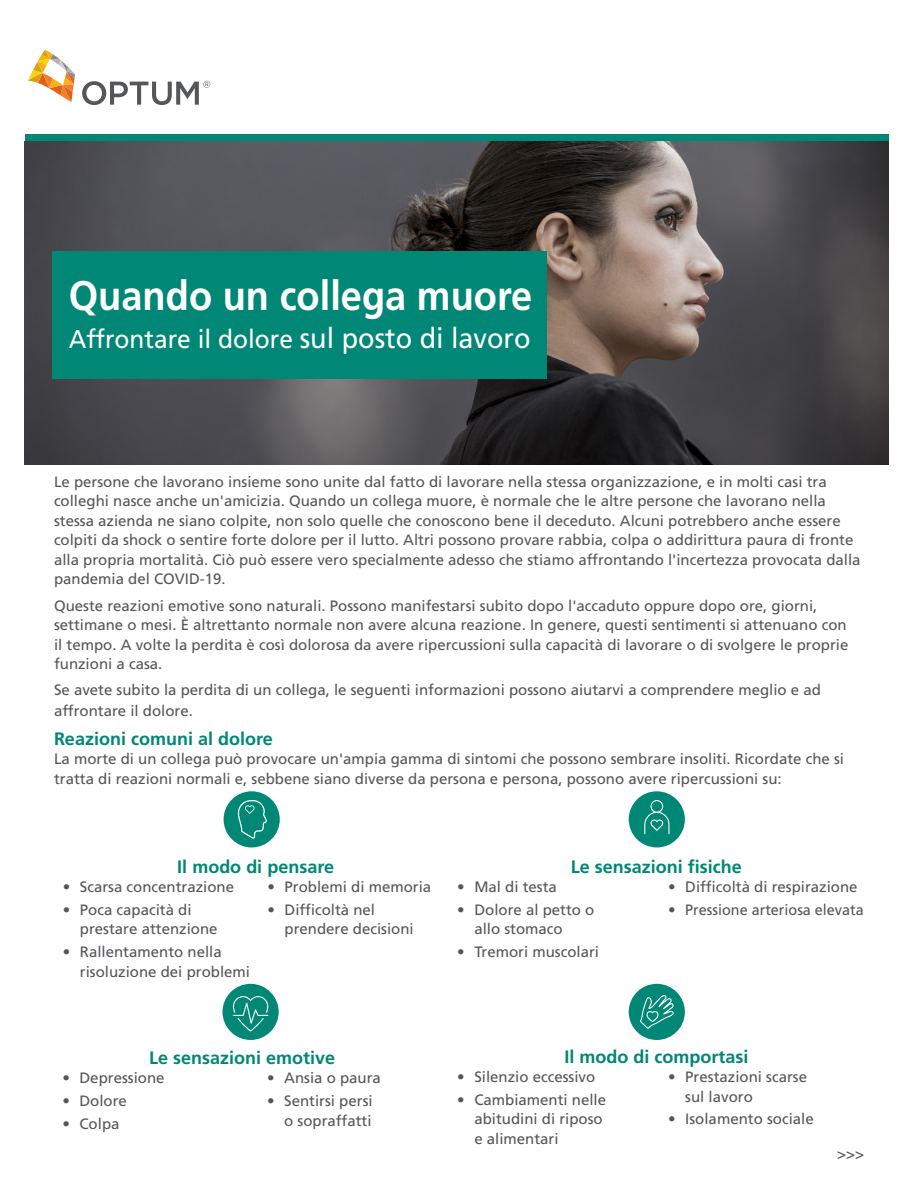
<style>
.page{position:relative;width:918px;height:1188px;background:#fff}
.page>*{position:absolute;margin:0;border:0;box-sizing:border-box;transform-origin:0 0}
.t1{font:700 41.25px "Frutiger LT Std";color:#fff;scale:.92 1}
.t2{font:25.8px "Frutiger LT Std";color:#fff;scale:.95 1}
.t3{font:700 18px "Frutiger LT Std";color:#008775}
.t4{font:15px/19.5px "Frutiger LT Std";color:#555659}
.s1{font-size:28.35px}
</style>
<div class="page">
<img style="left:25px;top:141px;width:864px;height:323px">
<div style="left:25px;top:134px;width:864px;height:7px;background:#008775"></div>
<svg style="left:28px;top:50px;width:47px;height:52px"></svg>
<svg style="left:82px;top:81px;width:128px;height:24px"></svg>
<div style="left:53px;top:251px;width:494px;height:127px;background:#008775"></div>
<div style="left:223px;top:984px;width:56px;height:56px;background:#008775;border-radius:50%"></div>
<svg style="left:233px;top:996px;width:35px;height:35px"></svg>
<div style="left:629px;top:984px;width:56px;height:56px;background:#008775;border-radius:50%"></div>
<svg style="left:640px;top:995px;width:34px;height:34px"></svg>
<div style="left:629px;top:791px;width:56px;height:56px;background:#008775;border-radius:50%"></div>
<svg style="left:644px;top:800px;width:26px;height:34px"></svg>
<div style="left:224px;top:791px;width:56px;height:56px;background:#008775;border-radius:50%"></div>
<svg style="left:238px;top:800px;width:29px;height:39px"></svg>
<h1 class="t1" style="left:69px;top:272px;width:505px">Quando un collega muore</h1>
<h2 class="t2" style="left:69px;top:324px;width:488px">Affrontare il dolore <span class="s1">sul posto di lavoro</span></h2>
<p class="t4" style="left:54px;top:472px;width:808px">Le persone che lavorano insieme sono unite dal fatto di lavorare nella stessa organizzazione, e in molti casi tra colleghi nasce anche un'amicizia. Quando un collega muore, è normale che le altre persone che lavorano nella stessa azienda ne siano colpite, non solo quelle che conoscono bene il deceduto. Alcuni potrebbero anche essere colpiti da shock o sentire forte dolore per il lutto. Altri possono provare rabbia, colpa o addirittura paura di fronte alla propria mortalità. Ciò può essere vero specialmente adesso che stiamo affrontando l'incertezza provocata dalla pandemia del COVID-19.</p>
<p class="t4" style="left:54px;top:596px;width:796px">Queste reazioni emotive sono naturali. Possono manifestarsi subito dopo l'accaduto oppure dopo ore, giorni, settimane o mesi. È altrettanto normale non avere alcuna reazione. In genere, questi sentimenti si attenuano con il tempo. A volte la perdita è così dolorosa da avere ripercussioni sulla capacità di lavorare o di svolgere le proprie funzioni a casa.</p>
<p class="t4" style="left:54px;top:680px;width:768px;line-height:21px">Se avete subito la perdita di un collega, le seguenti informazioni possono aiutarvi a comprendere meglio e ad affrontare il dolore.</p>
<p class="t3" style="left:54px;top:728px;width:220px">Reazioni comuni al dolore</p>
<p class="t4" style="left:54px;top:750px;width:792px">La morte di un collega può provocare un'ampia gamma di sintomi che possono sembrare insoliti. Ricordate che si tratta di reazioni normali e, sebbene siano diverse da persona e persona, possono avere ripercussioni su:</p>
<p class="t3" style="left:177px;top:856px;width:158px">Il modo di pensare</p>
<p class="t4" style="left:63px;top:877px;width:173px">• Scarsa concentrazione</p>
<p class="t4" style="left:80px;top:900px;width:139px;text-indent:-17px">• Poca capacità di prestare attenzione</p>
<p class="t4" style="left:80px;top:942px;width:172px;text-indent:-17px">• Rallentamento nella risoluzione dei problemi</p>
<p class="t4" style="left:267px;top:877px;width:165px">• Problemi di memoria</p>
<p class="t4" style="left:285px;top:900px;width:131px;text-indent:-17px">• Difficoltà nel prendere decisioni</p>
<p class="t3" style="left:149px;top:1047px;width:188px">Le sensazioni emotive</p>
<p class="t4" style="left:62px;top:1068px;width:104px">• Depressione</p>
<p class="t4" style="left:62px;top:1091px;width:66px">• Dolore</p>
<p class="t4" style="left:62px;top:1114px;width:59px">• Colpa</p>
<p class="t4" style="left:267px;top:1068px;width:115px">• Ansia o paura</p>
<p class="t4" style="left:267px;top:1091px;width:107px;text-align:right">• Sentirsi persi o sopraffatti</p>
<p class="t3" style="left:571px;top:856px;width:173px">Le sensazioni fisiche</p>
<p class="t4" style="left:457px;top:877px;width:101px">• Mal di testa</p>
<p class="t4" style="left:474px;top:900px;width:122px;text-indent:-17px">• Dolore al petto o allo stomaco</p>
<p class="t4" style="left:457px;top:942px;width:143px">• Tremori muscolari</p>
<p class="t4" style="left:668px;top:877px;width:191px">• Difficoltà di respirazione</p>
<p class="t4" style="left:668px;top:900px;width:197px">• Pressione arteriosa elevata</p>
<p class="t3" style="left:564px;top:1046px;width:186px">Il modo di comportasi</p>
<p class="t4" style="left:457px;top:1067px;width:140px">• Silenzio eccessivo</p>
<p class="t4" style="left:474px;top:1090px;width:133px;text-indent:-17px">• Cambiamenti nelle abitudini di riposo e alimentari</p>
<p class="t4" style="left:685px;top:1067px;width:123px;text-indent:-17px">• Prestazioni scarse sul lavoro</p>
<p class="t4" style="left:668px;top:1110px;width:147px">• Isolamento sociale</p>
<p class="t4" style="left:837px;top:1144px;width:28px">&gt;&gt;&gt;</p>
</div>
